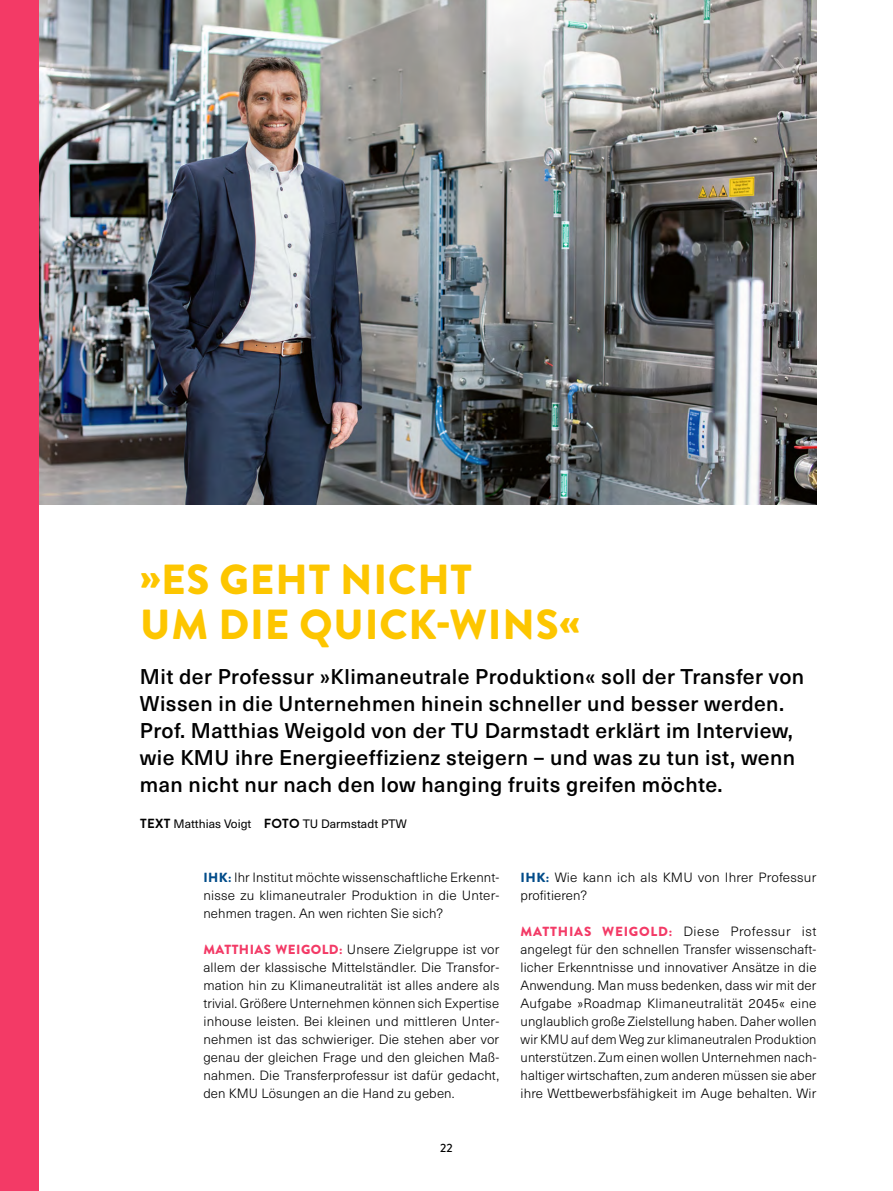
<style>
.page{position:relative;width:893px;height:1191px;background:#fff}
.page>*{position:absolute;margin:0;border:0;box-sizing:border-box;transform-origin:0 0}
.t1{font:900 42px/45px "Brandon Grotesque";letter-spacing:.02em;color:#fdc600}
.t2{font:500 21px/27px "Neue Haas Unica W1 G";letter-spacing:.02em;color:#000}
.t3{font:300 13.2px/18px "Neue Haas Unica W1 G";letter-spacing:.01em;color:#000;text-align:justify}
.t4{font:12px "Neue Haas Unica W1 G";letter-spacing:.005em;color:#000}
.t5{font:500 12px "Brandon Grotesque";color:#000}
.s1{font-family:"Brandon Grotesque";font-weight:700;font-size:13.2px}
.s2{font-family:"Brandon Grotesque";font-weight:900;color:#004b89}
.s3{font-family:"Brandon Grotesque";font-weight:900;color:#f33a66}
</style>
<div class="page">
<img style="left:38px;top:0;width:778px;height:504px">
<div style="left:0;top:0;width:38px;height:1191px;background:#f33a66"></div>
<h1 class="t1" style="left:140px;top:558px;width:442px">»ES GEHT NICHT<br>UM DIE QUICK-WINS«</h1>
<p class="t2" style="left:140px;top:662px;width:666px">Mit der Professur »Klimaneutrale Produktion« soll der Transfer von Wissen in die Unternehmen hinein schneller und besser werden.<br>Prof. Matthias Weigold von der TU Darmstadt erklärt im Interview, wie KMU ihre Energieeffizienz steigern – und was zu tun ist, wenn man nicht nur nach den low hanging fruits greifen möchte.</p>
<p class="t4" style="left:140px;top:815px;width:268px"><span class="s1">TEXT</span> Matthias Voigt <span class="s1">FOTO</span> TU Darmstadt PTW</p>
<p class="t3" style="left:203px;top:868px;width:297px"><span class="s2">IHK:</span> Ihr Institut möchte wissenschaftliche Erkennt&shy;nisse zu klimaneutraler Produktion in die Unter&shy;nehmen tragen. An wen richten Sie sich?</p>
<p class="t3" style="left:203px;top:940px;width:298px"><span class="s3">MATTHIAS WEIGOLD:</span> Unsere Zielgruppe ist vor allem der klassische Mittelständler. Die Transfor&shy;mation hin zu Klimaneutralität ist alles andere als trivial. Größere Unternehmen können sich Expertise inhouse leisten. Bei kleinen und mittleren Unter&shy;nehmen ist das schwieriger. Die stehen aber vor genau der gleichen Frage und den gleichen Maß&shy;nahmen. Die Transferprofessur ist dafür gedacht, den KMU Lösungen an die Hand zu geben.</p>
<p class="t5" style="left:440px;top:1140px;width:14px">22</p>
<p class="t3" style="left:521px;top:868px;width:297px"><span class="s2">IHK:</span> Wie kann ich als KMU von Ihrer Professur profitieren?</p>
<p class="t3" style="left:521px;top:922px;width:297px"><span class="s3">MATTHIAS WEIGOLD:</span> Diese Professur ist angelegt für den schnellen Transfer wissenschaft&shy;licher Erkenntnisse und innovativer Ansätze in die Anwendung. Man muss bedenken, dass wir mit der Aufgabe »Roadmap Klimaneutralität 2045« eine unglaublich große Zielstellung haben. Daher wollen wir KMU auf dem Weg zur klimaneutralen Produktion unterstützen. Zum einen wollen Unternehmen nach&shy;haltiger wirtschaften, zum anderen müssen sie aber ihre Wettbewerbsfähigkeit im Auge behalten. Wir</p>
</div>
